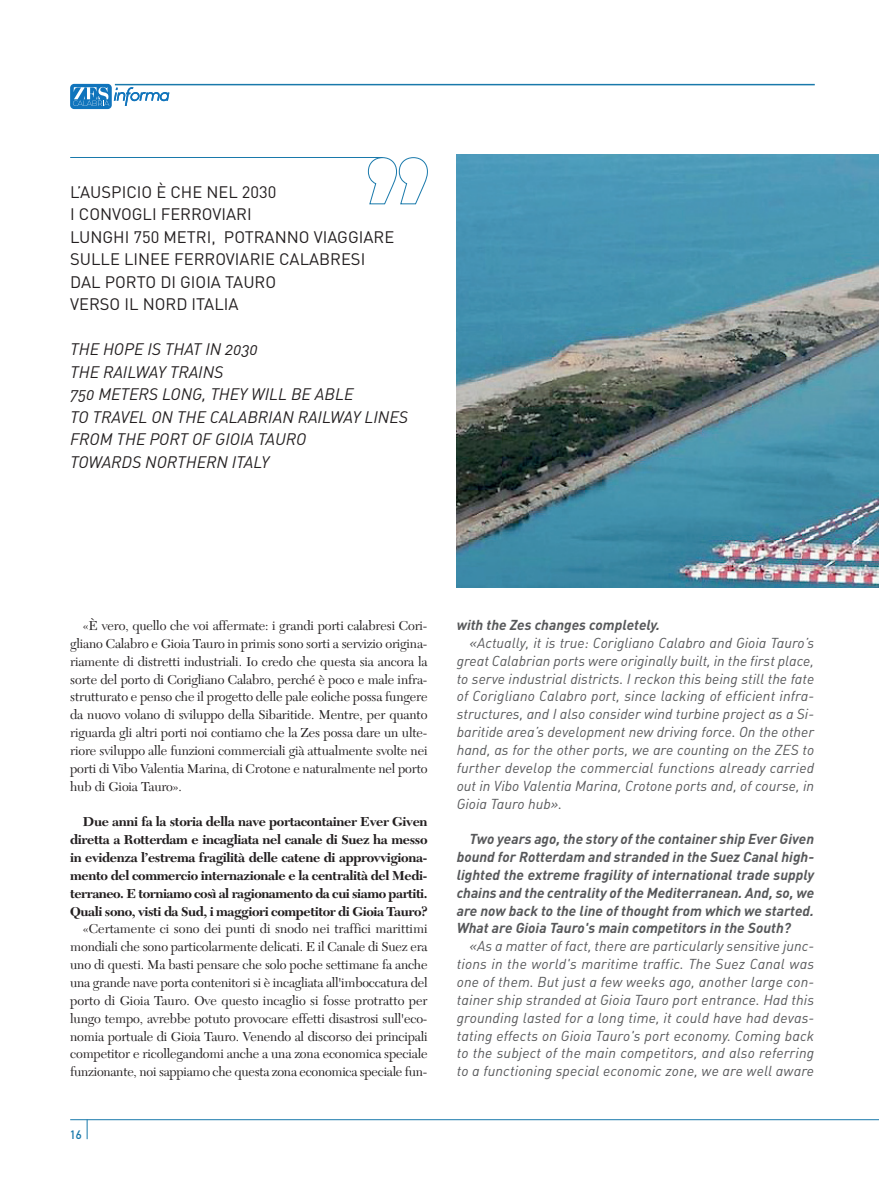
<style>
.page{position:relative;width:885px;height:1195px;background:#fff}
.page>*{position:absolute;margin:0;border:0;box-sizing:border-box;transform-origin:0 0}
.t1{font:16.5px/22.5px "DIN Regular Italic Alt";color:#231f20}
.t2{font:16.5px/22.5px "DIN";color:#231f20}
.t3{font:14.25px/17.9px "DIN Regular Italic Alt";color:#57585a;text-align:justify}
.t4{font:italic 700 14.25px/17.9px "DIN";color:#57585a;text-align:justify}
.t5{font:13.5px/17.9px "New Caledonia";letter-spacing:-.02em;color:#231f20;text-align:justify}
.t6{font:700 13.5px/17.9px "New Caledonia";letter-spacing:-.03em;color:#231f20;text-align:justify}
.t7{font:700 12px "DIN Alternate";color:#1979ab}
</style>
<div class="page">
<hr style="left:70px;top:1119px;width:808px;height:1px;background:#1979ab">
<svg style="left:87px;top:1119px;width:1px;height:20px"></svg>
<div style="left:70px;top:84px;width:42px;height:25px;background:#1074bc;border-radius:4px"></div>
<svg style="left:73px;top:87px;width:96px;height:19px"></svg>
<hr style="left:115px;top:84px;width:699px;height:1px;background:#1979ab">
<hr style="left:70px;top:157px;width:312px;height:1px;background:#1979ab">
<svg style="left:367px;top:157px;width:61px;height:48px"></svg>
<img style="left:456px;top:155px;width:422px;height:432px">
<p class="t2" style="left:70px;top:182px;width:325px">L’AUSPICIO È CHE NEL 2030<br>I CONVOGLI FERROVIARI<br>LUNGHI 750 METRI, POTRANNO VIAGGIARE<br>SULLE LINEE FERROVIARIE CALABRESI<br>DAL PORTO DI GIOIA TAURO<br>VERSO IL NORD ITALIA</p>
<p class="t1" style="left:70px;top:340px;width:339px">THE HOPE IS THAT IN 2030<br>THE RAILWAY TRAINS<br>750 METERS LONG, THEY WILL BE ABLE<br>TO TRAVEL ON THE CALABRIAN RAILWAY LINES<br>FROM THE PORT OF GIOIA TAURO<br>TOWARDS NORTHERN ITALY</p>
<p class="t5" style="left:70px;top:618px;width:359px;text-indent:13px">«È vero, quello che voi affermate: i grandi porti calabresi Cori&shy;gliano Calabro e Gioia Tauro in primis sono sorti a servizio origina&shy;riamente di distretti industriali. Io credo che questa sia ancora la sorte del porto di Corigliano Calabro, perché è poco e male infra&shy;strutturato e penso che il progetto delle pale eoliche possa fungere da nuovo volano di sviluppo della Sibaritide. Mentre, per quanto riguarda gli altri porti noi contiamo che la Zes possa dare un ulte&shy;riore sviluppo alle funzioni commerciali già attualmente svolte nei porti di Vibo Valentia Marina, di Crotone e naturalmente nel porto hub di Gioia Tauro».</p>
<p class="t6" style="left:70px;top:814px;width:359px;text-indent:13px">Due anni fa la storia della nave portacontainer Ever Given diretta a Rotterdam e incagliata nel canale di Suez ha messo in evidenza l’estrema fragilità delle catene di approvvigiona&shy;mento del commercio internazionale e la centralità del Medi&shy;terraneo. E torniamo così al ragionamento da cui siamo partiti.<br>Quali sono, visti da Sud, i maggiori competitor di Gioia Tauro?</p>
<p class="t5" style="left:70px;top:921px;width:359px;text-indent:13px">«Certamente ci sono dei punti di snodo nei traffici marittimi mondiali che sono particolarmente delicati. E il Canale di Suez era uno di questi. Ma basti pensare che solo poche settimane fa anche una grande nave porta contenitori si è incagliata all'imboccatura del porto di Gioia Tauro. Ove questo incaglio si fosse protratto per lungo tempo, avrebbe potuto provocare effetti disastrosi sull'eco&shy;nomia portuale di Gioia Tauro. Venendo al discorso dei principali competitor e ricollegandomi anche a una zona economica speciale funzionante, noi sappiamo che questa zona economica speciale fun-</p>
<p class="t7" style="left:70px;top:1127px;width:13px">16</p>
<p class="t4" style="left:456px;top:617px;width:205px">with the Zes changes completely.</p>
<p class="t3" style="left:456px;top:635px;width:359px;text-indent:13px">«Actually, it is true: Corigliano Calabro and Gioia Tauro’s great Calabrian ports were originally built, in the first place, to serve industrial districts. I reckon this being still the fate of Corigliano Calabro port, since lacking of efficient infra&shy;structures, and I also consider wind turbine project as a Si&shy;baritide area’s development new driving force. On the other hand, as for the other ports, we are counting on the ZES to further develop the commercial functions already carried out in Vibo Valentia Marina, Crotone ports and, of course, in Gioia Tauro hub».</p>
<p class="t4" style="left:456px;top:831px;width:359px;text-indent:13px">Two years ago, the story of the container ship Ever Given bound for Rotterdam and stranded in the Suez Canal high&shy;lighted the extreme fragility of international trade supply chains and the centrality of the Mediterranean. And, so, we are now back to the line of thought from which we started.<br>What are Gioia Tauro's main competitors in the South?</p>
<p class="t3" style="left:456px;top:939px;width:359px;text-indent:13px">«As a matter of fact, there are particularly sensitive junc&shy;tions in the world's maritime traffic. The Suez Canal was one of them. But just a few weeks ago, another large con&shy;tainer ship stranded at Gioia Tauro port entrance. Had this grounding lasted for a long time, it could have had devas&shy;tating effects on Gioia Tauro's port economy. Coming back to the subject of the main competitors, and also referring to a functioning special economic zone, we are well aware</p>
</div>
